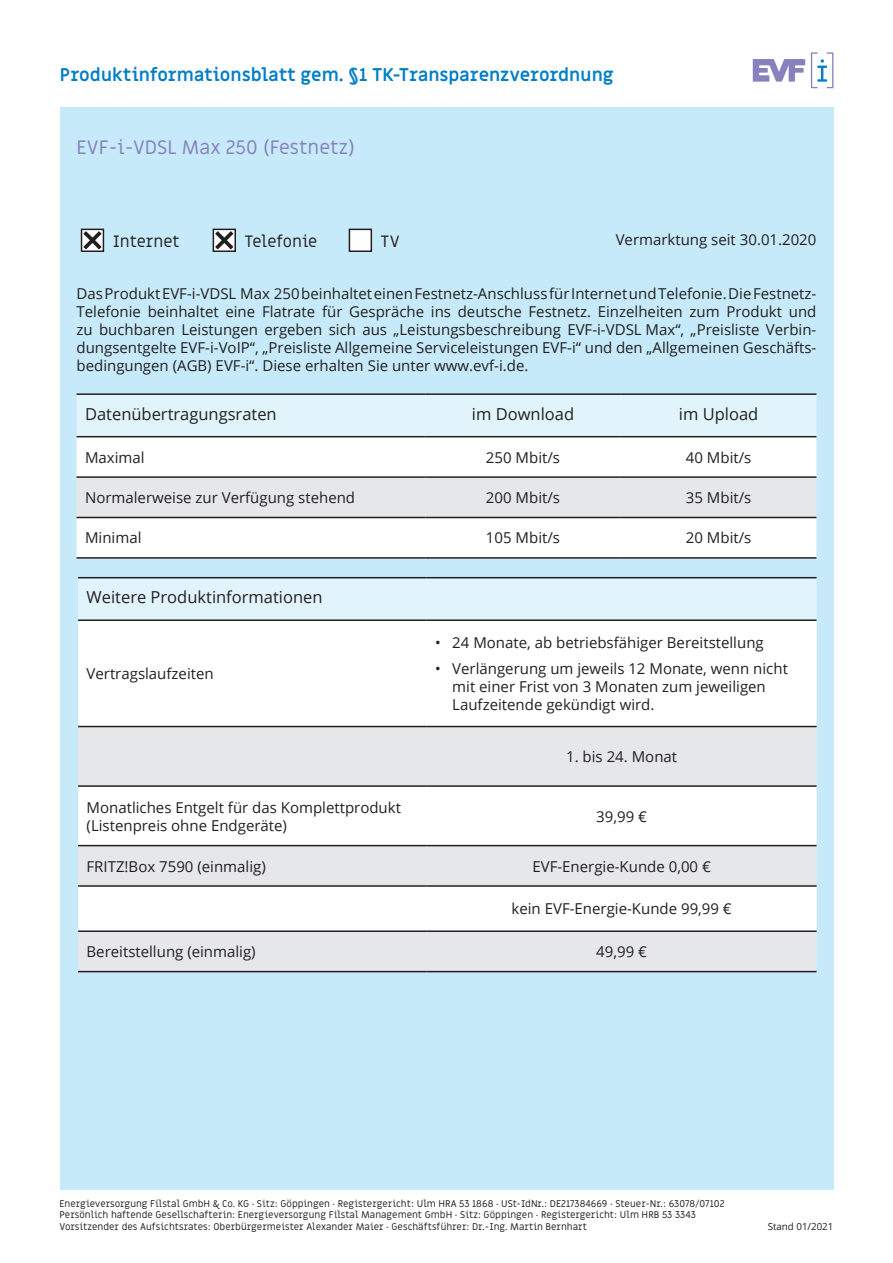
<style>
.page{position:relative;width:893px;height:1263px;background:#fff}
.page>*{position:absolute;margin:0;border:0;box-sizing:border-box;transform-origin:0 0}
.Überschrift_2{font:19.5px "Miriam Libre";color:#8781bd}
.t1{font:700 18px "Miriam Libre";color:#007ec5}
.Kopf_Tabelle{font:16.5px "Open Sans";color:#231f20}
.t2{font:16.5px "Miriam Libre";letter-spacing:-.005em;color:#231f20}
.Fließtext{font:15px/18px "Open Sans";color:#231f20}
.Absatzformat_1{font:15px "Open Sans";color:#231f20}
.Fließtext__rechtsbün{font:15px "Open Sans";color:#231f20}
.t3{font:9.75px/11.7px "Miriam Libre";color:#231f20}
.t4{font:9.75px "Open Sans";color:#231f20}
</style>
<div class="page">
<div style="left:60px;top:107px;width:773px;height:1082px;background:#c6eafa"></div>
<svg style="left:81px;top:229px;width:23px;height:23px"></svg>
<svg style="left:213px;top:229px;width:23px;height:23px"></svg>
<div style="left:349px;top:229px;width:23px;height:23px;background:#fff;border:2px solid #231f20"></div>
<svg style="left:753px;top:52px;width:80px;height:36px"></svg>
<svg style="left:83px;top:231px;width:19px;height:18px"></svg>
<svg style="left:215px;top:231px;width:18px;height:18px"></svg>
<div style="left:77px;top:395px;width:739px;height:41px;background:#e1f4fc"></div>
<div style="left:77px;top:437px;width:739px;height:120px;background:#fff"></div>
<div style="left:77px;top:478px;width:739px;height:39px;background:#e6e7e9"></div>
<hr style="left:77px;top:393px;width:348px;height:2px;background:#231f20">
<hr style="left:425px;top:393px;width:196px;height:2px;background:#231f20">
<hr style="left:621px;top:393px;width:195px;height:2px;background:#231f20">
<hr style="left:77px;top:436px;width:348px;height:1px;background:#231f20">
<hr style="left:425px;top:436px;width:196px;height:1px;background:#231f20">
<hr style="left:621px;top:436px;width:195px;height:1px;background:#231f20">
<hr style="left:77px;top:476px;width:348px;height:2px;background:#231f20">
<hr style="left:425px;top:476px;width:196px;height:2px;background:#231f20">
<hr style="left:621px;top:476px;width:195px;height:2px;background:#231f20">
<hr style="left:77px;top:517px;width:348px;height:1px;background:#231f20">
<hr style="left:425px;top:517px;width:196px;height:1px;background:#231f20">
<hr style="left:621px;top:517px;width:195px;height:1px;background:#231f20">
<hr style="left:77px;top:557px;width:348px;height:2px;background:#231f20">
<hr style="left:425px;top:557px;width:196px;height:2px;background:#231f20">
<hr style="left:621px;top:557px;width:195px;height:2px;background:#231f20">
<div style="left:78px;top:578px;width:739px;height:41px;background:#e1f4fc"></div>
<div style="left:78px;top:621px;width:739px;height:105px;background:#fff"></div>
<svg style="left:78px;top:727px;width:739px;height:244px;background:#eff0f1"></svg>
<hr style="left:78px;top:971px;width:349px;height:1px;background:#231f20">
<hr style="left:427px;top:971px;width:390px;height:1px;background:#231f20">
<hr style="left:78px;top:577px;width:349px;height:1px;background:#231f20">
<hr style="left:78px;top:619px;width:349px;height:2px;background:#231f20">
<hr style="left:78px;top:726px;width:349px;height:1px;background:#231f20">
<hr style="left:78px;top:785px;width:349px;height:2px;background:#231f20">
<hr style="left:78px;top:845px;width:349px;height:1px;background:#231f20">
<hr style="left:78px;top:885px;width:349px;height:2px;background:#231f20">
<hr style="left:78px;top:930px;width:349px;height:2px;background:#231f20">
<hr style="left:427px;top:577px;width:390px;height:1px;background:#231f20">
<hr style="left:427px;top:619px;width:390px;height:2px;background:#231f20">
<hr style="left:427px;top:726px;width:390px;height:1px;background:#231f20">
<hr style="left:427px;top:785px;width:390px;height:2px;background:#231f20">
<hr style="left:427px;top:845px;width:390px;height:1px;background:#231f20">
<hr style="left:427px;top:885px;width:390px;height:2px;background:#231f20">
<hr style="left:427px;top:930px;width:390px;height:2px;background:#231f20">
<p class="t1" style="left:60px;top:64px;width:555px">Produktinformationsblatt gem. §1 TK-Transparenzverordnung</p>
<p class="Überschrift_2" style="left:77px;top:135px;width:280px">EVF‑i‑VDSL Max 250 (Festnetz)</p>
<p class="Fließtext" style="left:616px;top:230px;width:202px">Vermarktung seit 30.01.2020</p>
<p class="Fließtext" style="left:77px;top:284px;width:741px;text-align:justify">Das Produkt EVF‑i‑VDSL Max 250 beinhaltet einen Festnetz-Anschluss für Internet und Telefonie. Die Festnetz-Telefonie beinhaltet eine Flatrate für Gespräche ins deutsche Festnetz. Einzelheiten zum Produkt und zu buchbaren Leistungen ergeben sich aus „Leistungsbeschreibung EVF‑i‑VDSL Max“, „Preisliste Verbin‑ dungsentgelte EVF‑i‑VoIP“, „Preisliste Allgemeine Serviceleistungen EVF‑i“ und den „Allgemeinen Geschäfts&shy;bedingungen (AGB) EVF‑i“. Diese erhalten Sie unter www.evf-i.de.</p>
<p class="t2" style="left:113px;top:231px;width:69px">Internet</p>
<p class="t2" style="left:244px;top:231px;width:74px">Telefonie</p>
<p class="t2" style="left:381px;top:231px;width:21px">TV</p>
<p class="Kopf_Tabelle" style="left:85px;top:402px;width:193px">Datenübertragungsraten</p>
<p class="Kopf_Tabelle" style="left:472px;top:402px;width:104px">im Download</p>
<p class="Kopf_Tabelle" style="left:679px;top:402px;width:81px">im Upload</p>
<p class="Absatzformat_1" style="left:85px;top:447px;width:61px">Maximal</p>
<p class="Absatzformat_1" style="left:486px;top:447px;width:76px">250 Mbit/s</p>
<p class="Absatzformat_1" style="left:686px;top:447px;width:67px">40 Mbit/s</p>
<p class="Absatzformat_1" style="left:85px;top:487px;width:272px">Normalerweise zur Verfügung stehend</p>
<p class="Absatzformat_1" style="left:486px;top:487px;width:76px">200 Mbit/s</p>
<p class="Absatzformat_1" style="left:686px;top:487px;width:67px">35 Mbit/s</p>
<p class="Absatzformat_1" style="left:85px;top:528px;width:58px">Minimal</p>
<p class="Absatzformat_1" style="left:486px;top:528px;width:76px">105 Mbit/s</p>
<p class="Absatzformat_1" style="left:686px;top:528px;width:67px">20 Mbit/s</p>
<p class="Kopf_Tabelle" style="left:87px;top:586px;width:238px">Weitere Produktinformationen</p>
<p class="Fließtext" style="left:87px;top:664px;width:129px">Vertragslaufzeiten</p>
<p class="Fließtext" style="left:435px;top:633px;width:330px">• 24 Monate, ab betriebsfähiger Bereitstellung</p>
<p class="Fließtext" style="left:452px;top:659px;width:337px;text-indent:-17px">• Verlängerung um jeweils 12 Monate, wenn nicht mit einer Frist von 3 Monaten zum jeweiligen<br>Laufzeitende gekündigt wird.</p>
<p class="Fließtext" style="left:566px;top:747px;width:113px">1. bis 24. Monat</p>
<p class="Fließtext" style="left:87px;top:798px;width:316px">Monatliches Entgelt für das Komplettprodukt (Listenpreis ohne Endgeräte)</p>
<p class="Fließtext" style="left:596px;top:807px;width:52px">39,99 €</p>
<p class="Fließtext" style="left:87px;top:857px;width:181px">FRITZ!Box 7590 (einmalig)</p>
<p class="Fließtext" style="left:532px;top:857px;width:180px">EVF-Energie-Kunde 0,00 €</p>
<p class="Fließtext" style="left:512px;top:899px;width:222px">kein EVF-Energie-Kunde 99,99 €</p>
<p class="Fließtext" style="left:87px;top:942px;width:171px">Bereitstellung (einmalig)</p>
<p class="Fließtext__rechtsbün" style="left:596px;top:941px;width:52px">49,99 €</p>
<p class="t3" style="left:60px;top:1198px;width:667px">Energieversorgung Filstal GmbH &amp; Co. KG · Sitz: Göppingen · Registergericht: Ulm HRA 53 1868 · USt-IdNr.: DE217384669 · Steuer-Nr.: 63078/07102<br>Persönlich haftende Gesellschafterin: Energieversorgung Filstal Management GmbH · Sitz: Göppingen · Registergericht: Ulm HRB 53 3343<br>Vorsitzender des Aufsichtsrates: Oberbürgermeister Alexander Maier · Geschäftsführer: Dr.-Ing. Martin Bernhart</p>
<p class="t4" style="left:768px;top:1220px;width:67px">Stand 01/2021</p>
</div>
